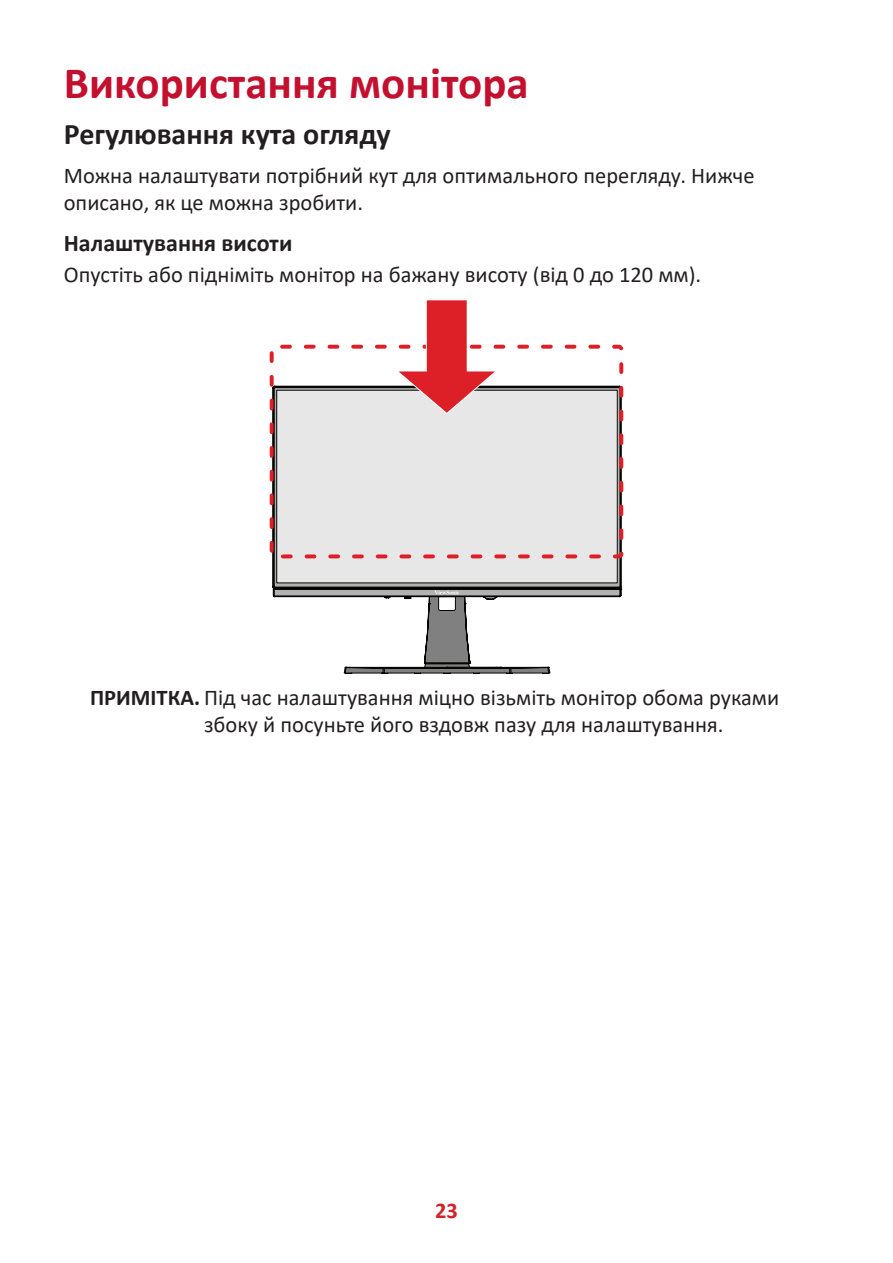
<style>
.page{position:relative;width:893px;height:1263px;background:#fff}
.page>*{position:absolute;margin:0;border:0;box-sizing:border-box;transform-origin:0 0}
.t1{font:700 45px "Calibri";color:#c3102f}
.t2{font:700 30px "Calibri";color:#231f20}
.t3{font:700 24px "Calibri";color:#231f20}
.t4{font:22.5px/27px "Calibri";color:#231f20}
.t5{font:700 22.5px "Calibri";color:#d1232a}
.s1{font-weight:700}
</style>
<div class="page">
<svg style="left:273px;top:386px;width:348px;height:287px;background:#dedfde"></svg>
<svg style="left:344px;top:590px;width:206px;height:84px"></svg>
<div style="left:270px;top:345px;width:353px;height:213px;border:4px dashed #dd1f28;border-radius:2px"></div>
<svg style="left:393px;top:300px;width:107px;height:115px"></svg>
<h1 class="t1" style="left:64px;top:52px;width:467px">Використання монітора</h1>
<h2 class="t2" style="left:64px;top:113px;width:328px">Регулювання кута огляду</h2>
<p class="t4" style="left:64px;top:161px;width:692px">Можна налаштувати потрібний кут для оптимального перегляду. Нижче описано, як це можна зробити.</p>
<p class="t3" style="left:64px;top:226px;width:230px">Налаштування висоти</p>
<p class="t4" style="left:64px;top:261px;width:639px">Опустіть або підніміть монітор на бажану висоту (від 0 до 120 мм).</p>
<p class="t4" style="left:204px;top:683px;width:577px;text-indent:-114px"><span class="s1">ПРИМІТКА.</span> Під час налаштування міцно візьміть монітор обома руками збоку й посуньте його вздовж пазу для налаштування.</p>
<p class="t5" style="left:435px;top:1194px;width:24px">23</p>
</div>
